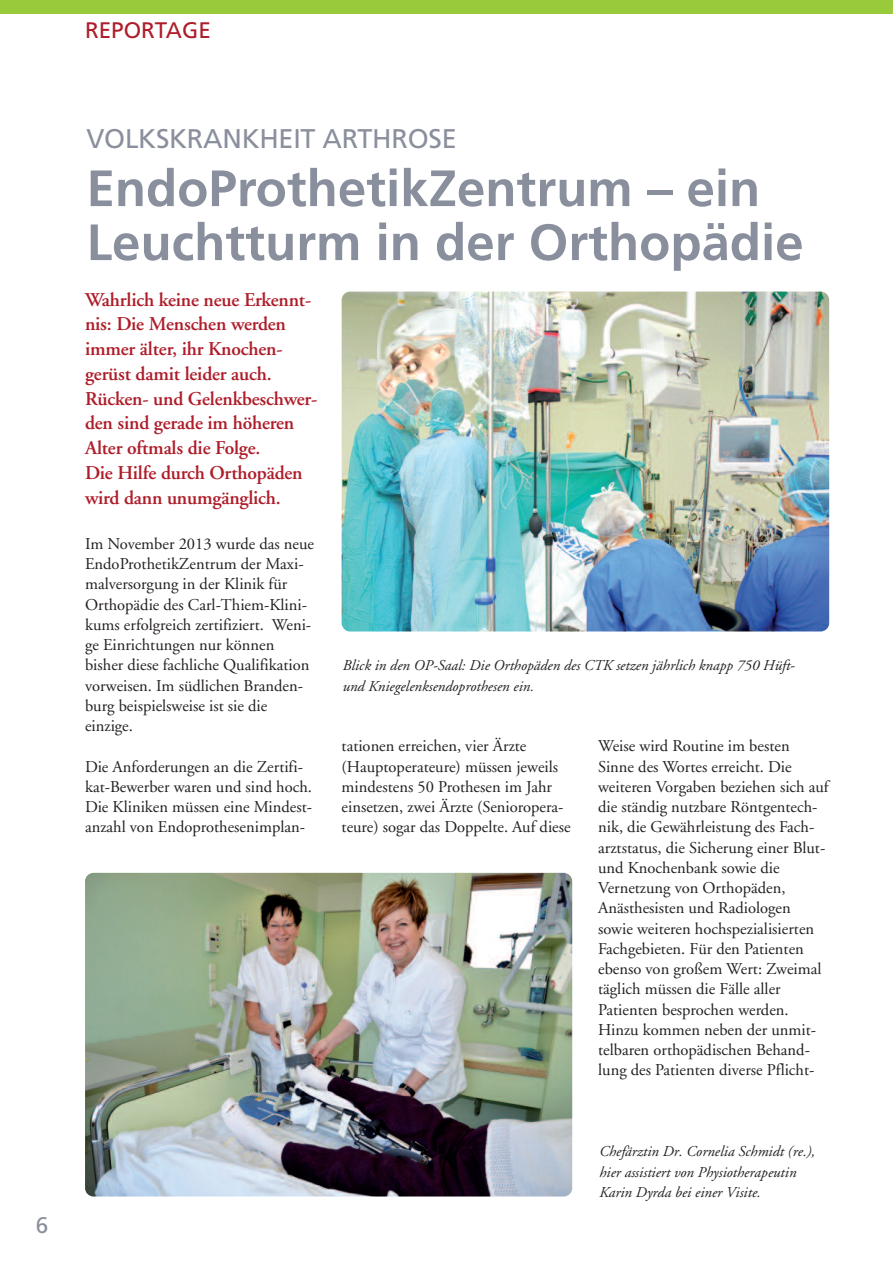
<style>
.page{position:relative;width:893px;height:1263px;background:#fff}
.page>*{position:absolute;margin:0;border:0;box-sizing:border-box;transform-origin:0 0}
.t1{font:700 51px/54px "Frutiger LT Pro";color:#8a8f9d}
.t2{font:27px "Frutiger LT Pro";letter-spacing:-.01em;color:#8a8f9d}
.t3{font:22.5px "Frutiger LT Pro";color:#ae1d2a}
.t4{font:22.5px "Frutiger LT Pro";color:#8a8f9d}
.t5{font:600 19.5px/24.8px "Adobe Garamond";letter-spacing:-.01em;color:#ae1d2a}
.t6{font:16.5px/20.2px "Adobe Garamond";color:#231f20}
.t7{font:italic 15px/20.2px "Adobe Garamond";color:#231f20}
</style>
<div class="page">
<div style="left:0;top:0;width:893px;height:14px;background:#99ca3b"></div>
<img style="left:85px;top:873px;width:487px;height:323px;border-radius:9px">
<img style="left:342px;top:292px;width:487px;height:339px;border-radius:9px">
<h3 class="t4" style="left:36px;top:1217px;width:14px">6</h3>
<h3 class="t3" style="left:85px;top:22px;width:127px">REPORTAGE</h3>
<h2 class="t2" style="left:87px;top:129px;width:372px">VOLKSKRANKHEIT ARTHROSE</h2>
<h1 class="t1" style="left:87px;top:167px;width:718px">EndoProthetikZentrum – ein<br>Leuchtturm in der Orthopädie</h1>
<p class="t5" style="left:85px;top:289px;width:234px">Wahrlich keine neue Erkennt&shy;nis: Die Menschen werden immer älter, ihr Knochen&shy;gerüst damit leider auch.<br>Rücken- und Gelenkbeschwer&shy;den sind gerade im höheren<br>Alter oftmals die Folge.<br>Die Hilfe durch Orthopäden wird dann unumgänglich.</p>
<p class="t6" style="left:85px;top:535px;width:231px">Im November 2013 wurde das neue<br>EndoProthetikZentrum der Maxi&shy;malversorgung in der Klinik für<br>Orthopädie des Carl-Thiem-Klini&shy;kums erfolgreich zertifiziert. Weni&shy;ge Einrichtungen nur können bisher diese fachliche Qualifikation vorweisen. Im südlichen Branden&shy;burg beispielsweise ist sie die einzige.</p>
<p class="t6" style="left:85px;top:758px;width:229px">Die Anforderungen an die Zertifi&shy;kat-Bewerber waren und sind hoch.<br>Die Kliniken müssen eine Mindest&shy;anzahl von Endoprothesenimplan-</p>
<p class="t7" style="left:342px;top:657px;width:454px">Blick in den OP-Saal: Die Orthopäden des CTK setzen jährlich knapp 750 Hüft&shy;und Kniegelenksendoprothesen ein.</p>
<p class="t6" style="left:342px;top:737px;width:231px">tationen erreichen, vier Ärzte (Hauptoperateure) müssen jeweils mindestens 50 Prothesen im Jahr einsetzen, zwei Ärzte (Senioropera&shy;teure) sogar das Doppelte. Auf diese</p>
<p class="t6" style="left:598px;top:737px;width:232px">Weise wird Routine im besten<br>Sinne des Wortes erreicht. Die weiteren Vorgaben beziehen sich auf die ständig nutzbare Röntgentech&shy;nik, die Gewährleistung des Fach&shy;arztstatus, die Sicherung einer Blut&shy;und Knochenbank sowie die<br>Vernetzung von Orthopäden,<br>Anästhesisten und Radiologen sowie weiteren hochspezialisierten<br>Fachgebieten. Für den Patienten ebenso von großem Wert: Zweimal täglich müssen die Fälle aller<br>Patienten besprochen werden.<br>Hinzu kommen neben der unmit&shy;telbaren orthopädischen Behand&shy;lung des Patienten diverse Pflicht-</p>
<p class="t7" style="left:599px;top:1143px;width:217px">Chefärztin Dr. Cornelia Schmidt (re.), hier assistiert von Physiotherapeutin<br>Karin Dyrda bei einer Visite.</p>
</div>
